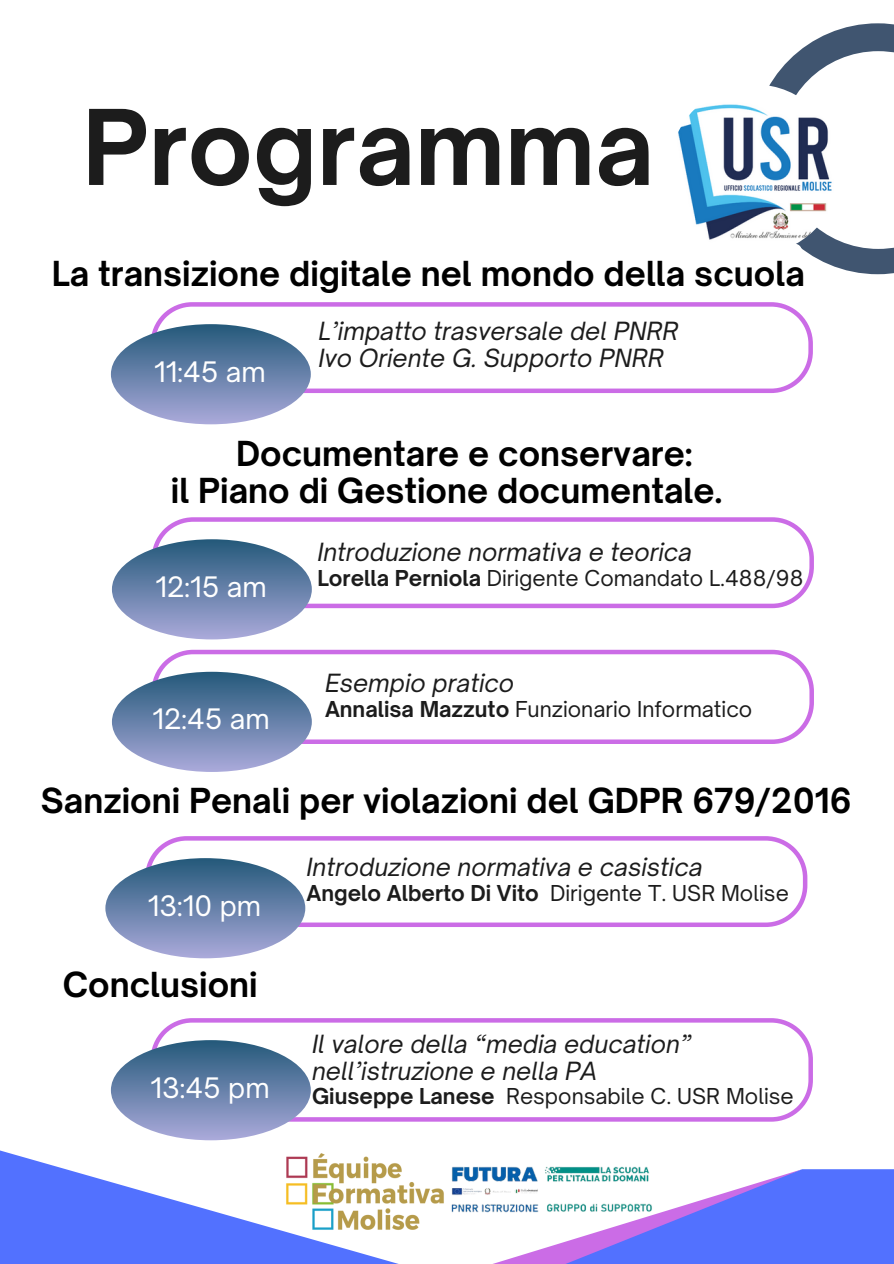
<style>
.page{position:relative;width:894px;height:1264px;background:#fff}
.page>*{position:absolute;margin:0;border:0;box-sizing:border-box;transform-origin:0 0}
.t1{font:700 99.6px "Open Sauce One";color:#1c1c1c}
.t2{font:700 33px/37.2px "Open Sauce One";color:#000}
.t3{font:27px "Open Sauce One";color:#fff}
.t4{font:italic 24px/27px "Open Sauce One";color:#1c1c1c}
.t5{font:21px "Open Sauce One";color:#1c1c1c}
.t6{font:700 21px "Open Sauce One";color:#1c1c1c}
.s1{font-weight:700}
</style>
<div class="page">
<svg style="left:769px;top:23px;width:124px;height:252px"></svg>
<svg style="left:0;top:1123px;width:377px;height:140px;fill:#5271ff"></svg>
<svg style="left:377px;top:1169px;width:516px;height:94px;fill:#5271ff"></svg>
<img style="left:669px;top:84px;width:170px;height:171px;border-radius:50%">
<img style="left:282px;top:1151px;width:165px;height:80px">
<svg style="left:152px;top:517px;width:661px;height:91px"></svg>
<svg style="left:153px;top:649px;width:660px;height:95px"></svg>
<div style="left:112px;top:539px;width:200px;height:100px;background:linear-gradient(to bottom,#265b7b,#a8a8d8);border-radius:50%"></div>
<div style="left:112px;top:671px;width:200px;height:101px;background:linear-gradient(to bottom,#2b5e7e,#a8a8d9);border-radius:50%"></div>
<img style="left:446px;top:1159px;width:209px;height:55px">
<svg style="left:146px;top:836px;width:660px;height:91px"></svg>
<div style="left:105px;top:858px;width:200px;height:100px;background:linear-gradient(to bottom,#265a7b,#a8a8d9);border-radius:50%"></div>
<svg style="left:151px;top:1018px;width:661px;height:103px"></svg>
<div style="left:111px;top:1040px;width:200px;height:100px;background:linear-gradient(to bottom,#265a7b,#a8a8d9);border-radius:50%"></div>
<svg style="left:151px;top:302px;width:661px;height:91px"></svg>
<div style="left:111px;top:324px;width:200px;height:100px;background:linear-gradient(to bottom,#265a7b,#a8a8d9);border-radius:50%"></div>
<p class="t1" style="left:82px;top:85px;width:573px">Programma</p>
<h2 class="t2" style="left:52px;top:255px;width:754px">La transizione digitale nel mondo della scuola</h2>
<h4 class="t3" style="left:154px;top:354px;width:113px">11:45 am</h4>
<h3 class="t4" style="left:318px;top:317px;width:361px">L’impatto trasversale del PNRR<br>Ivo Oriente G. Supporto PNRR</h3>
<h2 class="t2" style="left:171px;top:434px;width:553px;text-indent:65px">Documentare e conservare:<br>il Piano di Gestione documentale.</h2>
<h4 class="t4" style="left:317px;top:538px;width:376px">Introduzione normativa e teorica</h4>
<h4 class="t5" style="left:317px;top:565px;width:487px"><span class="s1">Lorella Perniola</span> Dirigente Comandato L.488/98</h4>
<h1 class="t3" style="left:155px;top:569px;width:113px">12:15 am</h1>
<h2 class="t3" style="left:152px;top:702px;width:119px">12:45 am</h2>
<h4 class="t4" style="left:325px;top:669px;width:191px">Esempio pratico</h4>
<h3 class="t5" style="left:325px;top:695px;width:429px"><span class="s1">Annalisa Mazzuto</span> Funzionario Informatico</h3>
<h3 class="t2" style="left:41px;top:782px;width:811px">Sanzioni Penali per violazioni del GDPR 679/2016</h3>
<p class="t3" style="left:148px;top:888px;width:115px">13:10 pm</p>
<h3 class="t2" style="left:63px;top:965px;width:196px">Conclusioni</h3>
<h2 class="t3" style="left:150px;top:1070px;width:121px">13:45 pm</h2>
<p class="t4" style="left:306px;top:853px;width:397px">Introduzione normativa e casistica</p>
<p class="t5" style="left:306px;top:879px;width:483px"><span class="s1">Angelo Alberto Di Vito</span> Dirigente T. USR Molise</p>
<h4 class="t4" style="left:312px;top:1029px;width:381px">Il valore della “media education” nell’istruzione e nella PA</h4>
<h4 class="t6" style="left:312px;top:1083px;width:184px">Giuseppe Lanese</h4>
<h3 class="t5" style="left:506px;top:1083px;width:289px">Responsabile C. USR Molise</h3>
</div>
